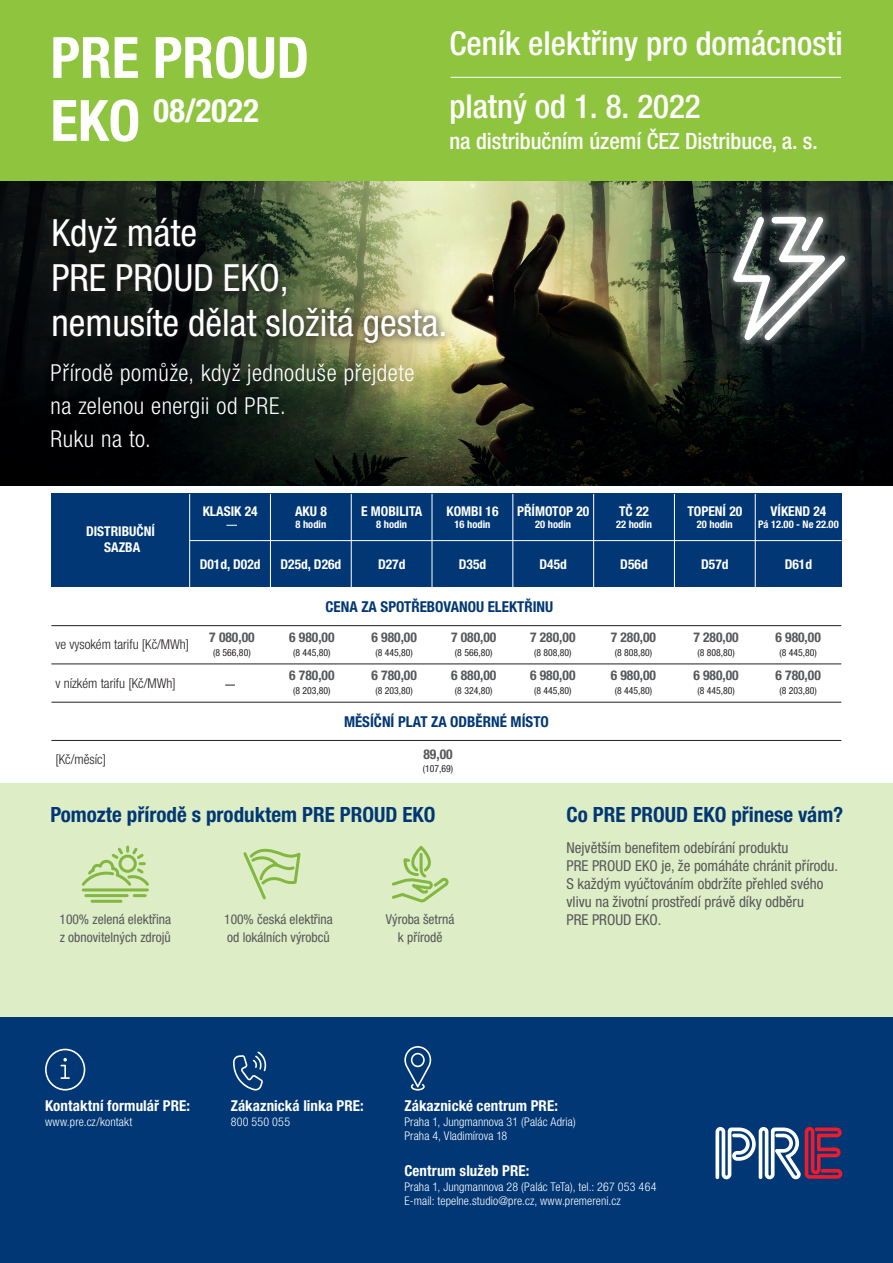
<style>
.page{position:relative;width:893px;height:1263px;background:#fff}
.page>*{position:absolute;margin:0;border:0;box-sizing:border-box;transform-origin:0 0}
.t1{font:700 condensed 57px "Helvetica Neue LT Pro";color:#fff}
.t2{font:condensed 37.5px/45px "Helvetica Neue LT Pro";color:#fff}
.t3{font:500 condensed 33px/62.6px "Helvetica Neue LT Pro";color:#fff}
.t4{font:700 condensed 32.4px "Helvetica Neue LT Pro";letter-spacing:.01em;color:#fff}
.t5{font:300 condensed 23.4px/33px "Helvetica Neue LT Pro";letter-spacing:.02em;color:#fff}
.t6{font:500 condensed 22.5px "Helvetica Neue LT Pro";color:#fff}
.t7{font:700 condensed 21px "Helvetica Neue LT Pro";color:#013775}
.t8{font:condensed 15px/18px "Helvetica Neue LT Pro";color:#57585a}
.t9{font:700 condensed 15px "Helvetica Neue LT Pro";letter-spacing:.005em;color:#fff}
.t10{font:700 condensed 15px "Helvetica Neue LT Pro";color:#013775}
.t11{font:700 condensed 13.5px/16.2px "Helvetica Neue LT Pro";color:#fff;text-align:center}
.t12{font:700 condensed 13.5px "Helvetica Neue LT Pro";color:#57585a}
.t13{font:condensed 13.5px/18px "Helvetica Neue LT Pro";color:#57585a}
.t14{font:300 condensed 13.5px "Helvetica Neue LT Pro";color:#231f20}
.t15{font:300 condensed 12px/14.4px "Helvetica Neue LT Pro";letter-spacing:.005em;color:#fff}
.t16{font:300 condensed 12px "Helvetica Neue LT Pro";letter-spacing:.025em;color:#fff}
.t17{font:700 condensed 10.5px "Helvetica Neue LT Pro";color:#fff}
.t18{font:condensed 9.75px "Helvetica Neue LT Pro";color:#231f20}
.s1{font-size:57px}
</style>
<div class="page">
<div style="left:51px;top:494px;width:791px;height:93px;background:#013775"></div>
<hr style="left:190px;top:540px;width:652px;height:1px;background:#fff">
<hr style="left:189px;top:494px;width:1px;height:93px;background:#fff">
<hr style="left:270px;top:494px;width:1px;height:93px;background:#fff">
<hr style="left:351px;top:494px;width:1px;height:93px;background:#fff">
<hr style="left:432px;top:494px;width:1px;height:93px;background:#fff">
<hr style="left:513px;top:494px;width:1px;height:93px;background:#fff">
<hr style="left:593px;top:494px;width:1px;height:93px;background:#fff">
<hr style="left:674px;top:494px;width:1px;height:93px;background:#fff">
<hr style="left:755px;top:494px;width:1px;height:93px;background:#fff">
<hr style="left:51px;top:740px;width:790px;height:1px;background:#231f20">
<hr style="left:51px;top:702px;width:790px;height:1px;background:#231f20">
<hr style="left:51px;top:664px;width:790px;height:1px;background:#231f20">
<hr style="left:51px;top:625px;width:790px;height:1px;background:#231f20">
<div style="left:0;top:783px;width:893px;height:250px;background:#ddedc5"></div>
<svg style="left:81px;top:845px;width:68px;height:58px"></svg>
<svg style="left:243px;top:848px;width:58px;height:52px"></svg>
<svg style="left:391px;top:846px;width:58px;height:57px"></svg>
<div style="left:0;top:1018px;width:893px;height:245px;background:#013775"></div>
<svg style="left:715px;top:1127px;width:127px;height:53px"></svg>
<svg style="left:404px;top:1046px;width:27px;height:44px"></svg>
<svg style="left:233px;top:1051px;width:33px;height:39px"></svg>
<svg style="left:45px;top:1049px;width:40px;height:41px"></svg>
<img style="left:483px;top:180px;width:410px;height:305px">
<div style="left:723px;top:206px;width:133px;height:144px;background:#fff;opacity:.75"></div>
<svg style="left:726px;top:211px;width:125px;height:152px"></svg>
<svg style="left:0;top:180px;width:483px;height:305px;background:#313627"></svg>
<div style="left:0;top:0;width:893px;height:180px;background:#8fc43e"></div>
<hr style="left:450px;top:77px;width:391px;height:1px;background:#fff">
<svg style="left:46px;top:210px;width:407px;height:142px;background:#4d533e"></svg>
<h1 class="t1" style="left:50px;top:23px;width:260px">PRE PROUD</h1>
<h3 class="t4" style="left:50px;top:91px;width:210px"><span class="s1">EKO</span> 08/2022</h3>
<h3 class="t3" style="left:449px;top:12px;width:395px">Ceník elektřiny pro domácnosti platný od 1. 8. 2022</h3>
<h3 class="t6" style="left:449px;top:127px;width:370px">na distribučním území ČEZ Distribuce, a. s.</h3>
<h2 class="t2" style="left:51px;top:210px;width:397px">Když máte<br>PRE PROUD EKO,<br>nemusíte dělat složitá gesta.</h2>
<h3 class="t5" style="left:51px;top:356px;width:365px">Přírodě pomůže, když jednoduše přejdete na zelenou energii od PRE.<br>Ruku na to.</h3>
<p class="t11" style="left:86px;top:523px;width:70px">DISTRIBUČNÍ<br>SAZBA</p>
<p class="t11" style="left:203px;top:503px;width:56px">KLASIK 24</p>
<p class="t11" style="left:295px;top:503px;width:33px">AKU 8</p>
<p class="t17" style="left:295px;top:518px;width:32px">8 hodin</p>
<p class="t11" style="left:361px;top:503px;width:63px">E MOBILITA</p>
<p class="t17" style="left:376px;top:518px;width:32px">8 hodin</p>
<p class="t11" style="left:447px;top:503px;width:53px">KOMBI 16</p>
<p class="t17" style="left:455px;top:518px;width:37px">16 hodin</p>
<p class="t11" style="left:517px;top:503px;width:74px">PŘÍMOTOP 20</p>
<p class="t17" style="left:535px;top:518px;width:37px">20 hodin</p>
<p class="t11" style="left:619px;top:503px;width:31px">TČ 22</p>
<p class="t17" style="left:616px;top:518px;width:37px">22 hodin</p>
<p class="t11" style="left:687px;top:503px;width:56px">TOPENÍ 20</p>
<p class="t17" style="left:697px;top:518px;width:37px">20 hodin</p>
<p class="t11" style="left:770px;top:503px;width:57px">VÍKEND 24</p>
<p class="t17" style="left:758px;top:518px;width:82px">Pá 12.00 - Ne 22.00</p>
<p class="t14" style="left:55px;top:637px;width:135px">ve vysokém tarifu [Kč/MWh]</p>
<p class="t14" style="left:55px;top:675px;width:122px">v nízkém tarifu [Kč/MWh]</p>
<p class="t14" style="left:55px;top:752px;width:52px">[Kč/měsíc]</p>
<p class="t11" style="left:200px;top:556px;width:62px">D01d, D02d</p>
<p class="t11" style="left:280px;top:556px;width:62px">D25d, D26d</p>
<p class="t11" style="left:378px;top:556px;width:29px">D27d</p>
<p class="t11" style="left:459px;top:556px;width:29px">D35d</p>
<p class="t11" style="left:539px;top:556px;width:29px">D45d</p>
<p class="t11" style="left:620px;top:556px;width:29px">D56d</p>
<p class="t11" style="left:701px;top:556px;width:29px">D57d</p>
<p class="t11" style="left:785px;top:556px;width:29px">D61d</p>
<p class="t10" style="left:326px;top:598px;width:229px">CENA ZA SPOTŘEBOVANOU ELEKTŘINU</p>
<p class="t12" style="left:209px;top:629px;width:47px">7 080,00</p>
<p class="t18" style="left:213px;top:647px;width:39px">(8 566,80)</p>
<p class="t12" style="left:289px;top:629px;width:47px">6 980,00</p>
<p class="t18" style="left:293px;top:647px;width:39px">(8 445,80)</p>
<p class="t12" style="left:289px;top:667px;width:47px">6 780,00</p>
<p class="t18" style="left:293px;top:685px;width:39px">(8 203,80)</p>
<p class="t12" style="left:371px;top:629px;width:47px">6 980,00</p>
<p class="t18" style="left:375px;top:647px;width:39px">(8 445,80)</p>
<p class="t12" style="left:371px;top:667px;width:47px">6 780,00</p>
<p class="t18" style="left:375px;top:685px;width:39px">(8 203,80)</p>
<p class="t12" style="left:451px;top:629px;width:47px">7 080,00</p>
<p class="t18" style="left:455px;top:647px;width:39px">(8 566,80)</p>
<p class="t12" style="left:451px;top:667px;width:47px">6 880,00</p>
<p class="t18" style="left:455px;top:685px;width:39px">(8 324,80)</p>
<p class="t12" style="left:530px;top:629px;width:47px">7 280,00</p>
<p class="t18" style="left:534px;top:647px;width:39px">(8 808,80)</p>
<p class="t12" style="left:530px;top:667px;width:47px">6 980,00</p>
<p class="t18" style="left:534px;top:685px;width:39px">(8 445,80)</p>
<p class="t10" style="left:344px;top:712px;width:206px">MĚSÍČNÍ PLAT ZA ODBĚRNÉ MÍSTO</p>
<p class="t12" style="left:423px;top:746px;width:31px">89,00</p>
<p class="t18" style="left:423px;top:763px;width:32px">(107,69)</p>
<p class="t12" style="left:611px;top:629px;width:47px">7 280,00</p>
<p class="t18" style="left:615px;top:647px;width:39px">(8 808,80)</p>
<p class="t12" style="left:611px;top:667px;width:47px">6 980,00</p>
<p class="t18" style="left:615px;top:685px;width:39px">(8 445,80)</p>
<p class="t12" style="left:693px;top:629px;width:47px">7 280,00</p>
<p class="t18" style="left:697px;top:647px;width:39px">(8 808,80)</p>
<p class="t12" style="left:693px;top:667px;width:47px">6 980,00</p>
<p class="t18" style="left:697px;top:685px;width:39px">(8 445,80)</p>
<p class="t12" style="left:775px;top:629px;width:47px">6 980,00</p>
<p class="t18" style="left:779px;top:647px;width:39px">(8 445,80)</p>
<p class="t12" style="left:775px;top:667px;width:47px">6 780,00</p>
<p class="t18" style="left:779px;top:685px;width:39px">(8 203,80)</p>
<h3 class="t7" style="left:50px;top:802px;width:387px">Pomozte přírodě s produktem PRE PROUD EKO</h3>
<p class="t13" style="left:60px;top:910px;width:113px">100% zelená elektřina z obnovitelných zdrojů</p>
<p class="t13" style="left:386px;top:910px;width:70px;text-align:center">Výroba šetrná k přírodě</p>
<p class="t13" style="left:224px;top:910px;width:110px">100% česká elektřina od lokálních výrobců</p>
<h3 class="t7" style="left:567px;top:802px;width:278px">Co PRE PROUD EKO přinese vám?</h3>
<p class="t8" style="left:567px;top:839px;width:273px">Největším benefitem odebírání produktu<br>PRE PROUD EKO je, že pomáháte chránit přírodu.<br>S každým vyúčtováním obdržíte přehled svého vlivu na životní prostředí právě díky odběru<br>PRE PROUD EKO.</p>
<p class="t9" style="left:45px;top:1097px;width:146px">Kontaktní formulář PRE:</p>
<p class="t15" style="left:45px;top:1114px;width:89px">www.pre.cz/kontakt</p>
<p class="t9" style="left:231px;top:1097px;width:135px">Zákaznická linka PRE:</p>
<p class="t16" style="left:231px;top:1115px;width:61px">800 550 055</p>
<p class="t9" style="left:404px;top:1097px;width:155px">Zákaznické centrum PRE:</p>
<p class="t15" style="left:404px;top:1114px;width:173px">Praha 1, Jungmannova 31 (Palác Adria)<br>Praha 4, Vladimírova 18</p>
<p class="t9" style="left:404px;top:1162px;width:127px">Centrum služeb PRE:</p>
<p class="t15" style="left:404px;top:1179px;width:254px">Praha 1, Jungmannova 28 (Palác TeTa), tel.: 267 053 464<br>E-mail: tepelne.studio@pre.cz, www.premereni.cz</p>
</div>
